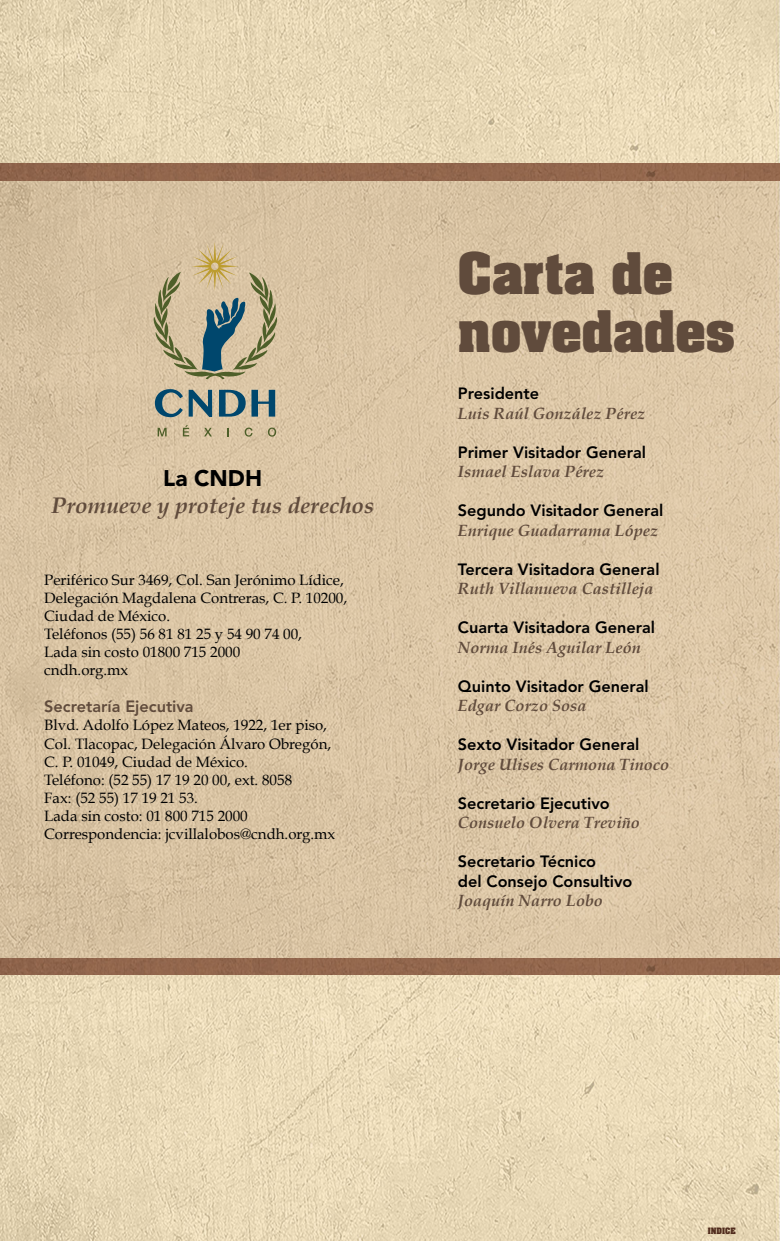
<style>
.page{position:relative;width:780px;height:1241px;background:#fff}
.page>*{position:absolute;margin:0;border:0;box-sizing:border-box;transform-origin:0 0}
.t1{font:700 48.75px/58.5px "Aachen Std";color:#604b3c}
.t2{font:italic 700 22.5px "Book Antiqua";color:#604b3c}
.t3{font:900 22.5px "Avenir LT Std";color:#000}
.t4{font:800 16.25px/19.5px "Avenir LT Std";color:#000}
.t5{font:italic 700 16.25px "Book Antiqua";color:#604b3c}
.t6{font:800 16.25px "Avenir LT Std";color:#604b3c}
.t7{font:15px/18px "Book Antiqua";color:#000}
.t8{font:700 7.5px "Aachen Std";color:#512c1d}
</style>
<div class="page">
<img style="left:0;top:0;width:779px;height:1240px">
<img style="left:0;top:164px;width:780px;height:794px">
<svg style="left:155px;top:389px;width:28px;height:28px"></svg>
<svg style="left:189px;top:390px;width:23px;height:27px"></svg>
<svg style="left:219px;top:390px;width:56px;height:26px"></svg>
<svg style="left:154px;top:242px;width:123px;height:137px;background:#b4ab8d"></svg>
<svg style="left:158px;top:428px;width:8px;height:8px"></svg>
<svg style="left:183px;top:425px;width:6px;height:11px"></svg>
<svg style="left:204px;top:428px;width:8px;height:8px"></svg>
<svg style="left:227px;top:428px;width:2px;height:8px"></svg>
<svg style="left:245px;top:427px;width:7px;height:9px"></svg>
<svg style="left:268px;top:427px;width:8px;height:9px"></svg>
<div style="left:0;top:958px;width:780px;height:16px;background:#92664d"></div>
<p class="t3" style="left:163px;top:464px;width:100px">La CNDH</p>
<p class="t2" style="left:51px;top:492px;width:324px">Promueve y proteje tus derechos</p>
<p class="t7" style="left:44px;top:570px;width:304px">Periférico Sur 3469, Col. San Jerónimo Lídice,<br>Delegación Magdalena Contreras, C. P. 10200,<br>Ciudad de México.<br>Teléfonos (55) 56 81 81 25 y 54 90 74 00,<br>Lada sin costo 01800 715 2000<br>cndh.org.mx</p>
<p class="t6" style="left:44px;top:697px;width:151px">Secretaría Ejecutiva</p>
<p class="t7" style="left:44px;top:716px;width:288px">Blvd. Adolfo López Mateos, 1922, 1er piso,<br>Col. Tlacopac, Delegación Álvaro Obregón,</p>
<p class="t7" style="left:44px;top:752px;width:292px">C. P. 01049, Ciudad de México.<br>Teléfono: (52 55) 17 19 20 00, ext. 8058<br>Fax: (52 55) 17 19 21 53.<br>Lada sin costo: 01 800 715 2000<br>Correspondencia: jcvillalobos@cndh.org.mx</p>
<p class="t1" style="left:458px;top:245px;width:278px">Carta de novedades</p>
<p class="t4" style="left:458px;top:383px;width:83px">Presidente</p>
<p class="t5" style="left:458px;top:403px;width:189px">Luis Raúl González Pérez</p>
<p class="t4" style="left:458px;top:442px;width:189px">Primer Visitador General</p>
<p class="t5" style="left:458px;top:462px;width:148px">Ismael Eslava Pérez</p>
<p class="t4" style="left:458px;top:500px;width:207px">Segundo Visitador General</p>
<p class="t5" style="left:458px;top:520px;width:202px">Enrique Guadarrama López</p>
<p class="t4" style="left:458px;top:559px;width:203px">Tercera Visitadora General</p>
<p class="t5" style="left:458px;top:579px;width:197px">Ruth Villanueva Castilleja</p>
<p class="t4" style="left:458px;top:617px;width:198px">Cuarta Visitadora General</p>
<p class="t5" style="left:458px;top:637px;width:184px">Norma Inés Aguilar León</p>
<p class="t4" style="left:458px;top:676px;width:192px">Quinto Visitador General</p>
<p class="t5" style="left:458px;top:696px;width:130px">Edgar Corzo Sosa</p>
<p class="t4" style="left:458px;top:734px;width:183px">Sexto Visitador General</p>
<p class="t5" style="left:458px;top:754px;width:213px">Jorge Ulises Carmona Tinoco</p>
<p class="t4" style="left:458px;top:793px;width:153px">Secretario Ejecutivo</p>
<p class="t5" style="left:458px;top:813px;width:183px">Consuelo Olvera Treviño</p>
<p class="t4" style="left:458px;top:851px;width:176px">Secretario Técnico<br>del Consejo Consultivo</p>
<p class="t5" style="left:458px;top:891px;width:146px">Joaquín Narro Lobo</p>
<p class="t8" style="left:707px;top:1224px;width:29px">INDICE</p>
</div>
